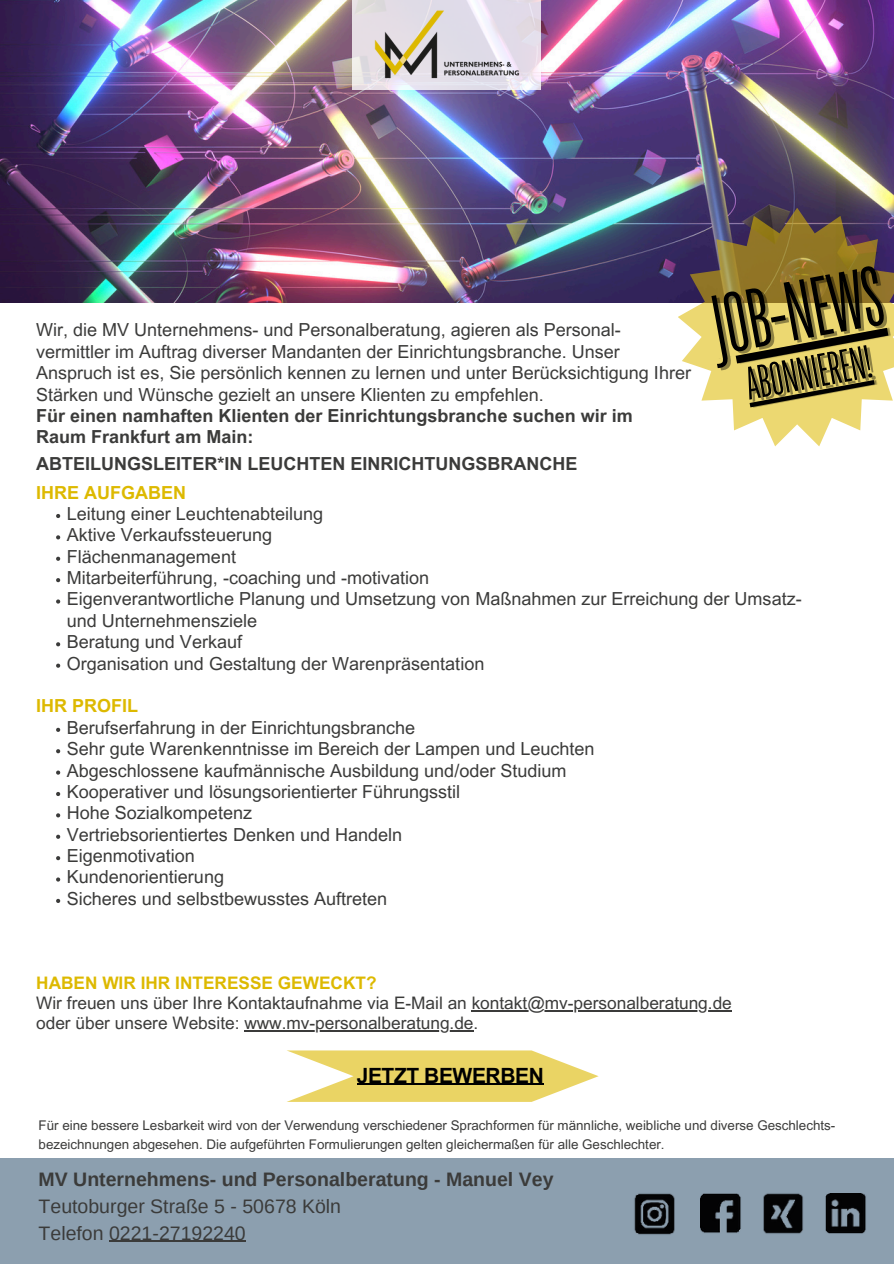
<style>
.page{position:relative;width:894px;height:1264px;background:#fff}
.page>*{position:absolute;margin:0;border:0;box-sizing:border-box;transform-origin:0 0}
.t1{font:83.85px "TT Bluescreens";color:#000}
.t2{font:46.35px "TT Bluescreens";color:#000}
.t3{font:700 21px "Arial MT Pro";letter-spacing:-.02em;color:#000}
.t4{font:19.5px/27px "Arimo";color:#3b3b3a}
.t5{font:18px/21.3px "Arial MT Pro";color:#3b3b3a}
.t6{font:700 18px "Arial MT Pro";color:#3b3b3a}
.t7{font:700 18px "Arial MT Pro";color:#ddb900}
.t8{font:17.25px/20.2px "Arial MT Pro";color:#3b3b3a}
.t9{font:13.35px/18.5px "Arial MT Pro";color:#3b3b3a}
.s1{font-weight:700}
.s2{font-weight:700;color:#ddb900}
</style>
<div class="page">
<img style="left:0;top:0;width:893px;height:1263px">
<svg style="left:718px;top:328px;width:170px;height:38px;background:#beae5b"></svg>
<svg style="left:749px;top:380px;width:125px;height:27px;background:#c3b361"></svg>
<p class="t1" style="left:705px;top:286px;width:174px;rotate:-10deg">JOB-NEWS</p>
<h2 class="t5" style="left:36px;top:322px;width:656px">Wir, die MV Unternehmens- und Personalberatung, agieren als Personal&shy;vermittler im Auftrag diverser Mandanten der Einrichtungsbranche. Unser Anspruch ist es, Sie persönlich kennen zu lernen und unter Berücksichtigung Ihrer Stärken und Wünsche gezielt an unsere Klienten zu empfehlen.<br><span class="s1">Für einen namhaften Klienten der Einrichtungsbranche suchen wir im<br>Raum Frankfurt am Main:</span></h2>
<h6 class="t6" style="left:36px;top:457px;width:542px">ABTEILUNGSLEITER*IN LEUCHTEN EINRICHTUNGSBRANCHE</h6>
<h5 class="t7" style="left:36px;top:485px;width:151px">IHRE AUFGABEN</h5>
<h5 class="t5" style="left:67px;top:505px;width:258px">Leitung einer Leuchtenabteilung</h5>
<p class="t5" style="left:67px;top:526px;width:207px">Aktive Verkaufssteuerung</p>
<p class="t5" style="left:67px;top:548px;width:171px">Flächenmanagement</p>
<p class="t5" style="left:67px;top:569px;width:364px">Mitarbeiterführung, -coaching und -motivation</p>
<p class="t5" style="left:67px;top:590px;width:736px">Eigenverantwortliche Planung und Umsetzung von Maßnahmen zur Erreichung der Umsatz&shy;und Unternehmensziele</p>
<p class="t5" style="left:67px;top:633px;width:177px">Beratung und Verkauf</p>
<p class="t5" style="left:67px;top:655px;width:419px">Organisation und Gestaltung der Warenpräsentation</p>
<p class="t7" style="left:36px;top:699px;width:104px">IHR PROFIL</p>
<h5 class="t5" style="left:67px;top:719px;width:350px">Berufserfahrung in der Einrichtungsbranche</h5>
<p class="t5" style="left:67px;top:740px;width:529px">Sehr gute Warenkenntnisse im Bereich der Lampen und Leuchten</p>
<p class="t5" style="left:67px;top:761px;width:501px">Abgeschlossene kaufmännische Ausbildung und/oder Studium</p>
<p class="t5" style="left:67px;top:783px;width:395px">Kooperativer und lösungsorientierter Führungsstil</p>
<p class="t5" style="left:67px;top:804px;width:187px">Hohe Sozialkompetenz</p>
<p class="t5" style="left:67px;top:826px;width:337px">Vertriebsorientiertes Denken und Handeln</p>
<p class="t5" style="left:67px;top:847px;width:130px">Eigenmotivation</p>
<p class="t5" style="left:67px;top:868px;width:159px">Kundenorientierung</p>
<p class="t5" style="left:67px;top:890px;width:322px">Sicheres und selbstbewusstes Auftreten</p>
<h4 class="t2" style="left:742px;top:362px;width:129px;rotate:-10deg">ABONNIEREN!</h4>
<p class="t8" style="left:36px;top:974px;width:697px"><span class="s2">HABEN WIR IHR INTERESSE GEWECKT?<br></span>Wir freuen uns über Ihre Kontaktaufnahme via E-Mail an kontakt@mv-personalberatung.de</p>
<p class="t8" style="left:36px;top:1015px;width:443px">oder über unsere Website: www.mv-personalberatung.de.</p>
<h3 class="t3" style="left:356px;top:1067px;width:188px">JETZT BEWERBEN</h3>
<p class="t9" style="left:39px;top:1118px;width:798px">Für eine bessere Lesbarkeit wird von der Verwendung verschiedener Sprachformen für männliche, weibliche und diverse Geschlechts&shy;bezeichnungen abgesehen. Die aufgeführten Formulierungen gelten gleichermaßen für alle Geschlechter.</p>
<h6 class="t4" style="left:39px;top:1165px;width:516px"><span class="s1">MV Unternehmens- und Personalberatung - Manuel Vey<br></span>Teutoburger Straße 5 - 50678 Köln<br>Telefon 0221-27192240</h6>
</div>
